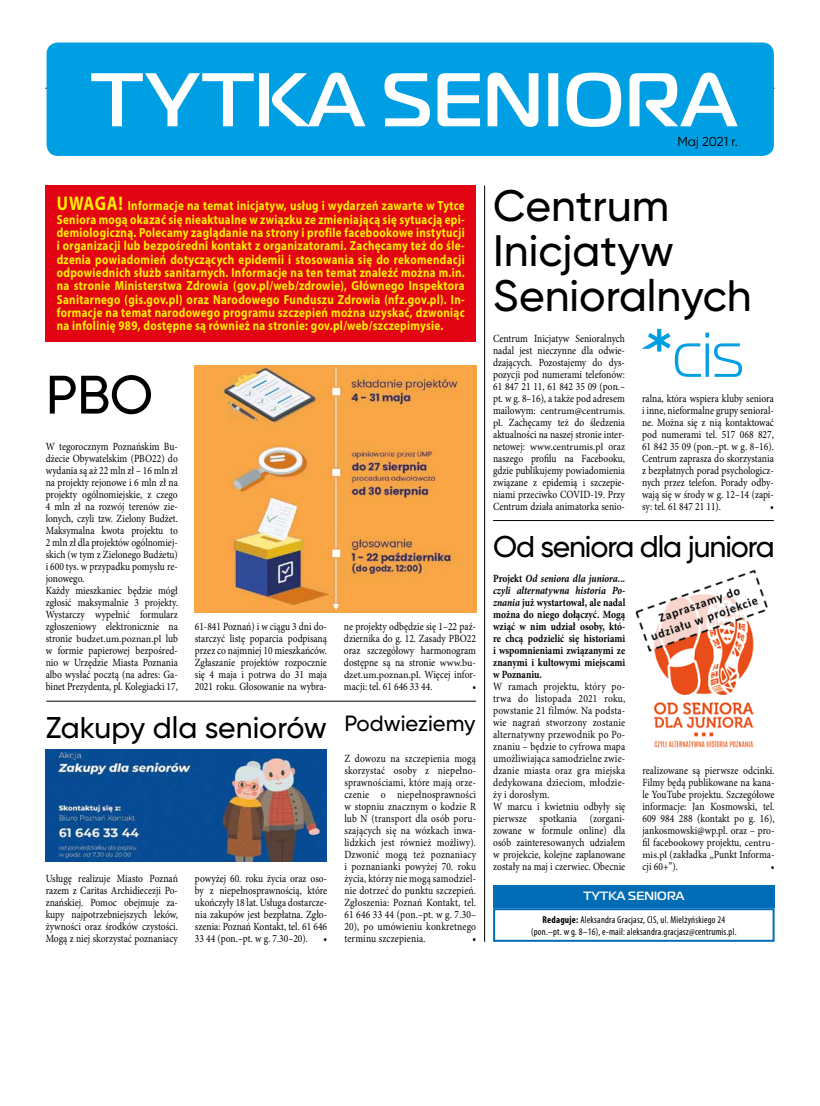
<style>
.page{position:relative;width:820px;height:1106px;background:#fff}
.page>*{position:absolute;margin:0;border:0;box-sizing:border-box;transform-origin:0 0}
.t1{font:500 54px "Gilroy";color:#000}
.t2{font:500 44px/45px "Gilroy";color:#000}
.t3{font:500 30px "Gilroy";letter-spacing:-.035em;color:#000}
.t4{font:500 30px "Gilroy";color:#000}
.t5{font:500 22px "Gilroy";color:#000}
.t6{font:700 13.2px/13.3px "Myriad Pro";letter-spacing:.03em;color:#ffed00;text-align:justify;scale:.84 1}
.t7{font:13px "Gilroy";letter-spacing:-.01em;color:#000}
.t8{font:700 12px "Magistral EE";letter-spacing:.015em;color:#fff}
.t9{font:11px/12px "Minion Pro";color:#000;text-align:justify;scale:.86 1}
.t10{font:700 11px/12px "Minion Pro";color:#000;text-align:justify;scale:.86 1}
.t11{font:10px "Minion Pro";color:#000}
.t12{font:condensed 10px/12px "Myriad Pro";letter-spacing:.02em;color:#000;text-align:center}
.s1{font-size:19.8px}
.s2{font-size:11px}
.s3{font-size:10px}
.s4{font-style:italic}
.s5{font-weight:700}
</style>
<div class="page">
<hr style="left:45px;top:88px;width:729px;height:1px;background:#0b0b0b">
<div style="left:47px;top:43px;width:726px;height:113px;background:#009fe3;border-radius:11px"></div>
<svg style="left:91px;top:73px;width:646px;height:54px"></svg>
<div style="left:493px;top:908px;width:281px;height:33px;border:2px solid #006cb5"></div>
<div style="left:493px;top:885px;width:281px;height:22px;background:#006cb5"></div>
<hr style="left:484px;top:185px;width:1px;height:756px;background:#000">
<div style="left:45px;top:185px;width:431px;height:156px;background:#e30413"></div>
<svg style="left:642px;top:329px;width:99px;height:48px"></svg>
<hr style="left:493px;top:520px;width:280px;height:1px;background:#000">
<hr style="left:46px;top:700px;width:430px;height:1px;background:#000">
<img style="left:194px;top:365px;width:282px;height:247px">
<img style="left:45px;top:749px;width:282px;height:112px">
<img style="left:635px;top:569px;width:133px;height:179px">
<p class="t6" style="left:57px;top:199px;width:487px"><span class="s1">Uwaga!</span> Informacje na temat inicjatyw, usług i wydarzeń zawarte w Tytce Seniora mogą okazać się nieaktualne w związku ze zmieniającą się sytuacją epi&shy;demiologiczną. Polecamy zaglądanie na strony i profile facebookowe instytucji i organizacji lub bezpośredni kontakt z organizatorami. Zachęcamy też do śle&shy;dzenia powiadomień dotyczących epidemii i stosowania się do rekomendacji odpowiednich służb sanitarnych. Informacje na ten temat znaleźć można m.in. na stronie Ministerstwa Zdrowia (gov.pl/web/zdrowie), Głównego Inspektora Sanitarnego (gis.gov.pl) oraz Narodowego Funduszu Zdrowia (nfz.gov.pl). In&shy;formacje na temat narodowego programu szczepień można uzyskać, dzwoniąc na infolinię 989, dostępne są również na stronie: gov.pl/web/szczepimysie.</p>
<h1 class="t1" style="left:46px;top:361px;width:109px">PBO</h1>
<p class="t9" style="left:46px;top:440px;width:155px;text-align:left">W tegorocznym Poznańskim Bu&shy;dżecie Obywatelskim (PBO22) do wydania są aż 22 mln zł – 16 mln zł na projekty rejonowe i 6 mln zł na projekty ogólnomiejskie, z czego<br>4 mln zł na rozwój terenów zie&shy;lonych, czyli tzw. Zielony Budżet.<br>Maksymalna kwota projektu to<br>2 mln zł dla projektów ogólnomiej&shy;skich (w tym z Zielonego Budżetu) i 600 tys. w przypadku pomysłu re&shy;jonowego.<br>Każdy mieszkaniec będzie mógł zgłosić maksymalnie 3 projekty.<br>Wystarczy wypełnić formularz zgłoszeniowy elektronicznie na</p>
<p class="t11" style="left:46px;top:631px;width:133px"><span class="s2">stronie</span> budzet.um.poznan.pl <span class="s2">lub</span></p>
<p class="t9" style="left:46px;top:644px;width:155px">w formie papierowej bezpośred&shy;nio w Urzędzie Miasta Poznania albo wysłać pocztą (na adres: Ga&shy;binet Prezydenta, pl. Kolegiacki 17,</p>
<p class="t9" style="left:195px;top:620px;width:155px">61-841 Poznań) i w ciągu 3 dni do&shy;starczyć listę poparcia podpisaną przez co najmniej 10 mieszkańców.<br>Zgłaszanie projektów rozpocznie się 4 maja i potrwa do 31 maja 2021 roku. Głosowanie na wybra-</p>
<p class="t9" style="left:344px;top:620px;width:155px">ne projekty odbędzie się 1–22 paź&shy;dziernika do g. 12. Zasady PBO22 oraz szczegółowy harmonogram dostępne są na stronie <span class="s3">www.bu-</span></p>
<p class="t11" style="left:344px;top:667px;width:133px">dzet.um.poznan.pl<span class="s2">. Więcej infor-</span></p>
<p class="t9" style="left:344px;top:680px;width:104px">macji: tel. 61 646 33 44.</p>
<p class="t9" style="left:472px;top:680px;width:6px">•</p>
<h3 class="t4" style="left:46px;top:708px;width:282px">Zakupy dla seniorów</h3>
<p class="t9" style="left:46px;top:872px;width:155px">Usługę realizuje Miasto Poznań razem z Caritas Archidiecezji Po&shy;znańskiej. Pomoc obejmuje za&shy;kupy najpotrzebniejszych leków, żywności oraz środków czystości.<br>Mogą z niej skorzystać poznaniacy</p>
<p class="t9" style="left:195px;top:872px;width:155px">powyżej 60. roku życia oraz oso&shy;by z niepełnosprawnością, które ukończyły 18 lat. Usługa dostarcze&shy;nia zakupów jest bezpłatna. Zgło&shy;szenia: Poznań Kontakt, tel. 61 646<br>33 44 (pon.–pt. w g. 7.30–20).</p>
<p class="t9" style="left:323px;top:932px;width:6px">•</p>
<h3 class="t5" style="left:344px;top:710px;width:133px">Podwieziemy</h3>
<p class="t9" style="left:344px;top:752px;width:155px">Z dowozu na szczepienia mogą skorzystać osoby z niepełno&shy;sprawnościami, które mają orze&shy;czenie o niepełnosprawności w stopniu znacznym o kodzie R lub N (transport dla osób poru&shy;szających się na wózkach inwa&shy;lidzkich jest również możliwy).<br>Dzwonić mogą też poznaniacy i poznanianki powyżej 70. roku życia, którzy nie mogą samodziel&shy;nie dotrzeć do punktu szczepień.<br>Zgłoszenia: Poznań Kontakt, tel.<br>61 646 33 44 (pon.–pt. w g. 7.30– 20), po umówieniu konkretnego terminu szczepienia.</p>
<p class="t9" style="left:472px;top:932px;width:6px">•</p>
<p class="t7" style="left:677px;top:134px;width:62px">Maj 2021 r.</p>
<h2 class="t2" style="left:493px;top:182px;width:260px">Centrum<br>Inicjatyw<br>Senioralnych</h2>
<p class="t9" style="left:493px;top:332px;width:155px">Centrum Inicjatyw Senioralnych nadal jest nieczynne dla odwie&shy;dzających. Pozostajemy do dys&shy;pozycji pod numerami telefonów:<br>61 847 21 11, 61 842 35 09 (pon.– pt. w g. 8–16), a także pod adresem</p>
<p class="t11" style="left:493px;top:403px;width:133px"><span class="s2">mailowym:</span> centrum@centrumis.</p>
<p class="t9" style="left:493px;top:416px;width:155px"><span class="s3">pl</span>. Zachęcamy też do śledzenia aktualności na naszej stronie inter-</p>
<p class="t11" style="left:493px;top:439px;width:133px"><span class="s2">netowej:</span> www.centrumis.pl <span class="s2">oraz</span></p>
<p class="t9" style="left:493px;top:452px;width:155px">naszego profilu na Facebooku, gdzie publikujemy powiadomienia związane z epidemią i szczepie&shy;niami przeciwko COVID-19. Przy Centrum działa animatorka senio-</p>
<p class="t9" style="left:641px;top:392px;width:155px">ralna, która wspiera kluby seniora i inne, nieformalne grupy senioral&shy;ne. Można się z nią kontaktować pod numerami tel. 517 068 827, 61 842 35 09 (pon.–pt. w g. 8–16).<br>Centrum zaprasza do skorzystania z bezpłatnych porad psychologicz&shy;nych przez telefon. Porady odby&shy;wają się w środy w g. 12–14 (zapi&shy;sy: tel. 61 847 21 11).</p>
<p class="t9" style="left:769px;top:500px;width:6px">•</p>
<h3 class="t3" style="left:493px;top:528px;width:283px">Od seniora dla juniora</h3>
<p class="t10" style="left:493px;top:572px;width:155px">Projekt <span class="s4">Od seniora dla juniora... czyli alternatywna historia Po&shy;znania</span> już wystartował, ale nadal można do niego dołączyć. Mogą wziąć w nim udział osoby, któ&shy;re chcą podzielić się historiami i wspomnieniami związanymi ze znanymi i kultowymi miejscami w Poznaniu.</p>
<p class="t9" style="left:493px;top:680px;width:155px;text-align:left">W ramach projektu, który po&shy;trwa do listopada 2021 roku, powstanie 21 filmów. Na podsta&shy;wie nagrań stworzony zostanie alternatywny przewodnik po Po&shy;znaniu – będzie to cyfrowa mapa umożliwiająca samodzielne zwie&shy;dzanie miasta oraz gra miejska dedykowana dzieciom, młodzie&shy;ży i dorosłym.<br>W marcu i kwietniu odbyły się pierwsze spotkania (zorgani&shy;zowane w formule online) dla osób zainteresowanych udziałem w projekcie, kolejne zaplanowane zostały na maj i czerwiec. Obecnie</p>
<p class="t9" style="left:642px;top:764px;width:155px">realizowane są pierwsze odcinki.<br>Filmy będą publikowane na kana&shy;le YouTube projektu. Szczegółowe informacje: Jan Kosmowski, tel.<br>609 984 288 (kontakt po g. 16), jankosmowski@wp.pl. oraz – pro&shy;fil facebookowy projektu, <span class="s3">centru&shy;mis.pl</span> (zakładka „Punkt Informa&shy;cji 60+”).</p>
<p class="t9" style="left:770px;top:860px;width:6px">•</p>
<p class="t8" style="left:583px;top:889px;width:102px">TYTKA SENIORA</p>
<p class="t12" style="left:531px;top:913px;width:207px"><span class="s5">Redaguje:</span> Aleksandra Gracjasz, CIS, ul. Mielżyńskiego 24 (pon.–pt. w g. 8–16), e-mail: aleksandra.gracjasz@centrumis.pl.</p>
</div>
